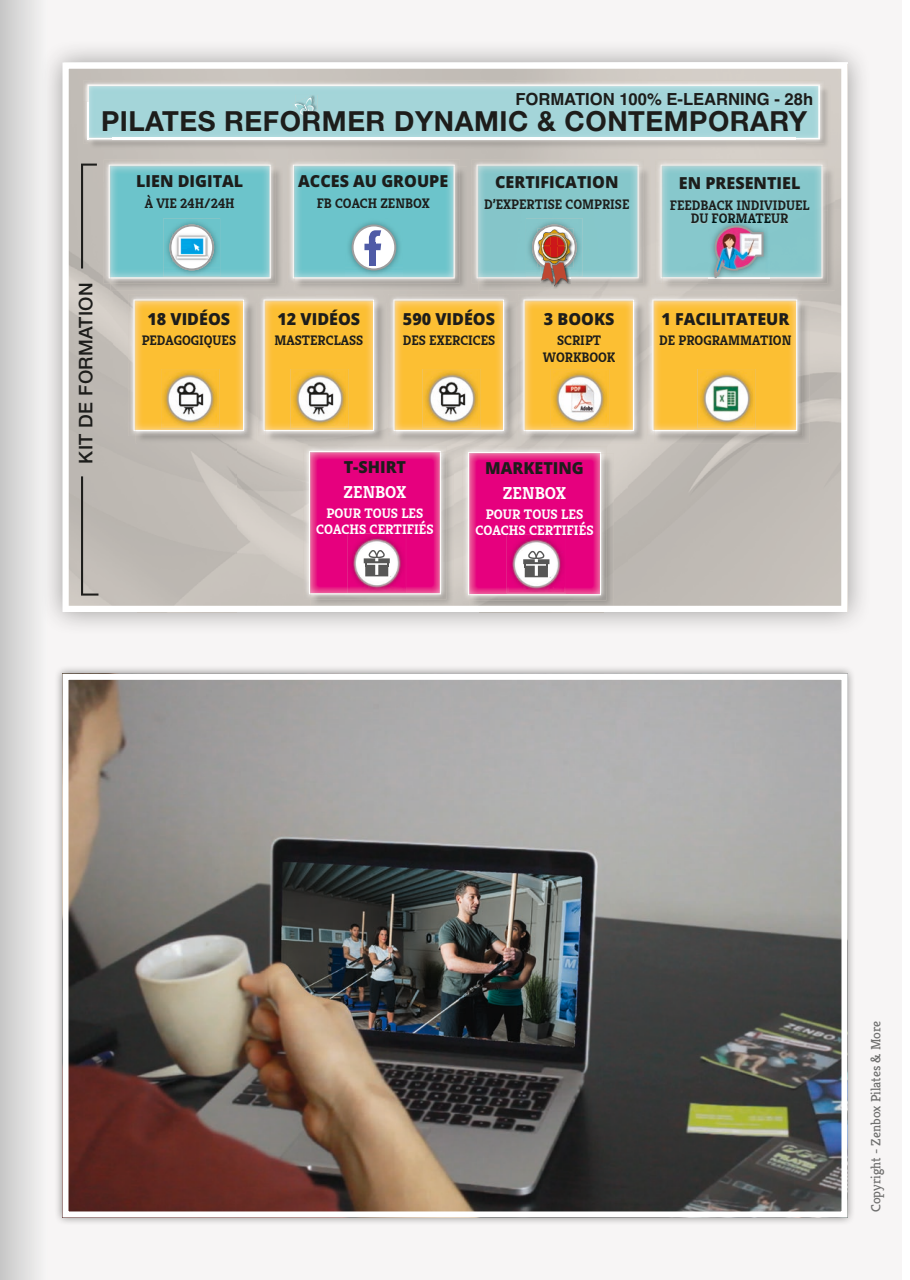
<style>
.page{position:relative;width:910px;height:1280px;background:#fff}
.page>*{position:absolute;margin:0;border:0;box-sizing:border-box;transform-origin:0 0}
.t1{font:700 27.75px "Helvetica Neue";letter-spacing:.02em;color:#1d1d1b}
.t2{font:500 18.75px "Helvetica Neue";letter-spacing:.02em;color:#1d1d1b}
.t3{font:700 17.25px "Kreon";color:#fff}
.t4{font:800 16.65px "Open Sans";color:#1d1d1b}
.t5{font:700 16.65px "Helvetica";color:#1d1d1b}
.t6{font:700 13.8px/13.6px "Kreon";color:#1d1d1b;text-align:center}
.t7{font:700 13.8px/15.8px "Kreon";color:#fff;text-align:center}
.t8{font:13.5px "Kreon";color:#70706f}
.s1{color:#001616}
</style>
<div class="page">
<div style="left:0;top:0;width:901px;height:1280px;background:#f7f5f5"></div>
<div style="left:0;top:0;width:48px;height:1280px;background:linear-gradient(to right,#c7c7c7,#f6f5f5)"></div>
<div style="left:39px;top:39px;width:832px;height:597px;background:#1d1d1b;opacity:.42"></div>
<svg style="left:63px;top:63px;width:784px;height:549px;background:#c4b7ab"></svg>
<div style="left:54px;top:665px;width:802px;height:561px;background:#1d1d1b;opacity:.5"></div>
<img style="left:70px;top:681px;width:770px;height:529px">
<div style="left:63px;top:674px;width:784px;height:543px;border:6px solid #fff"></div>
<p class="t5" style="left:515px;top:89px;width:299px">FORMATION 100% E-LEARNING - 28h</p>
<h1 class="t1" style="left:101px;top:99px;width:708px">PILATES REFORMER DYNAMIC &amp; CONTEMPORARY</h1>
<p class="t4" style="left:136px;top:170px;width:109px">LIEN DIGITAL</p>
<p class="t6" style="left:145px;top:196px;width:91px">À VIE 24H/24H</p>
<p class="t4" style="left:298px;top:170px;width:152px">ACCES AU GROUPE</p>
<p class="t6" style="left:317px;top:196px;width:114px">FB COACH ZENBOX</p>
<p class="t4" style="left:495px;top:171px;width:125px">CERTIFICATION</p>
<p class="t6" style="left:484px;top:197px;width:147px">D’EXPERTISE COMPRISE</p>
<p class="t4" style="left:679px;top:172px;width:123px">EN PRESENTIEL</p>
<p class="t6" style="left:670px;top:198px;width:141px">FEEDBACK INDIVIDUEL<br>DU <span class="s1">FORMATE</span>UR</p>
<h2 class="t2" style="left:71px;top:464px;width:183px;rotate:-90deg">KIT DE FORMATION</h2>
<p class="t4" style="left:147px;top:307px;width:84px">18 VIDÉOS</p>
<p class="t6" style="left:142px;top:333px;width:96px">PEDAGOGIQUES</p>
<p class="t4" style="left:277px;top:307px;width:84px">12 VIDÉOS</p>
<p class="t6" style="left:274px;top:333px;width:90px">MASTERCLASS</p>
<p class="t4" style="left:403px;top:307px;width:94px">590 VIDÉOS</p>
<p class="t6" style="left:403px;top:333px;width:94px">DES EXERCICES</p>
<p class="t4" style="left:544px;top:307px;width:72px">3 BOOKS</p>
<p class="t6" style="left:543px;top:332px;width:74px;line-height:16.6px">SCRIPT<br>WORKBOOK</p>
<p class="t4" style="left:344px;top:456px;width:64px">T-SHIRT</p>
<p class="t3" style="left:344px;top:481px;width:64px">ZENBOX</p>
<p class="t7" style="left:316px;top:506px;width:119px">POUR TOUS LES<br>COACHS CERTIFIÉS</p>
<p class="t4" style="left:485px;top:457px;width:100px">MARKETING</p>
<p class="t3" style="left:503px;top:482px;width:65px">ZENBOX</p>
<p class="t7" style="left:475px;top:507px;width:120px">POUR TOUS LES<br>COACHS CERTIFIÉS</p>
<p class="t4" style="left:661px;top:307px;width:129px">1 FACILITATEUR</p>
<p class="t6" style="left:659px;top:333px;width:134px">DE PROGRAMMATION</p>
<p class="t8" style="left:868px;top:1212px;width:193px;rotate:-90deg">Copyright - Zenbox Pilates &amp; More</p>
</div>
